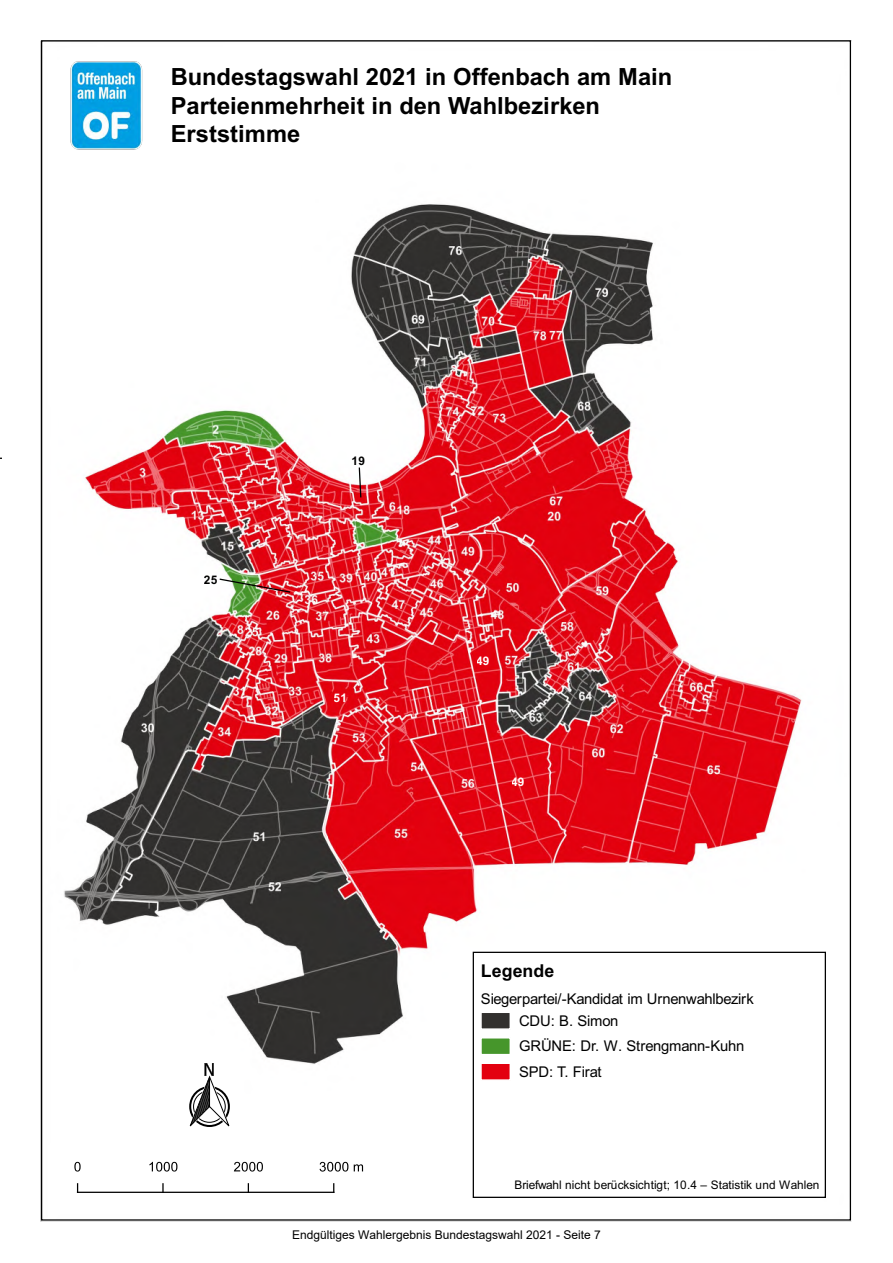
<style>
.page{position:relative;width:893px;height:1263px;background:#fff}
.page>*{position:absolute;margin:0;border:0;box-sizing:border-box;transform-origin:0 0}
.t1{font:23.7px/28.3px "Arial Fett";color:#000}
.t2{font:17.7px "Arial Fett";letter-spacing:.01em;color:#000}
.t3{font:14.85px/22.2px "Arial Standard";letter-spacing:-.015em;color:#000}
.t4{font:12px "Arial";color:#000}
.t5{font:11.85px "Arial Standard";color:#000}
.t6{font:11.85px "Arial Fett";color:#fff}
.t7{font:11.85px "Arial Fett";color:#000}
</style>
<div class="page">
<img style="left:64px;top:204px;width:762px;height:989px">
<svg style="left:162px;top:1184px;width:2px;height:8px"></svg>
<hr style="left:78px;top:1192px;width:256px;height:1px;background:#000">
<svg style="left:74px;top:1162px;width:7px;height:10px"></svg>
<svg style="left:149px;top:1162px;width:28px;height:10px"></svg>
<svg style="left:234px;top:1162px;width:29px;height:10px"></svg>
<svg style="left:319px;top:1162px;width:44px;height:10px"></svg>
<div style="left:480px;top:1011px;width:31px;height:19px;background:#32302e;border:2px solid #fff"></div>
<div style="left:480px;top:1037px;width:31px;height:18px;background:#46962b;border:2px solid #fff"></div>
<div style="left:480px;top:1062px;width:31px;height:19px;background:#e3000f;border:2px solid #fff"></div>
<div style="left:472px;top:952px;width:354px;height:246px;border:1px solid #000"></div>
<svg style="left:358px;top:467px;width:4px;height:31px"></svg>
<svg style="left:185px;top:1063px;width:49px;height:71px"></svg>
<hr style="left:209px;top:1077px;width:1px;height:30px;background:#000">
<svg style="left:218px;top:578px;width:73px;height:15px"></svg>
<img style="left:40px;top:51px;width:103px;height:109px">
<h1 class="t1" style="left:171px;top:66px;width:503px">Bundestagswahl 2021 in Offenbach am Main<br>Parteienmehrheit in den Wahlbezirken<br>Erststimme</h1>
<p class="t7" style="left:204px;top:576px;width:15px">25</p>
<p class="t7" style="left:351px;top:457px;width:15px">19</p>
<p class="t6" style="left:333px;top:694px;width:15px">51</p>
<p class="t6" style="left:476px;top:657px;width:15px">49</p>
<p class="t6" style="left:511px;top:779px;width:15px">49</p>
<p class="t2" style="left:481px;top:966px;width:75px">Legende</p>
<p class="t3" style="left:519px;top:989px;width:236px;text-indent:-38px">Siegerpartei/-Kandidat im Urnenwahlbezirk<br>CDU: B. Simon</p>
<p class="t3" style="left:519px;top:1035px;width:227px;line-height:25.3px">GRÜNE: Dr. W. Strengmann-Kuhn<br>SPD: T. Firat</p>
<p class="t5" style="left:514px;top:1181px;width:306px">Briefwahl nicht berücksichtigt; 10.4 – Statistik und Wahlen</p>
<p class="t4" style="left:292px;top:1227px;width:310px">Endgültiges Wahlergebnis Bundestagswahl 2021 - Seite 7</p>
</div>
